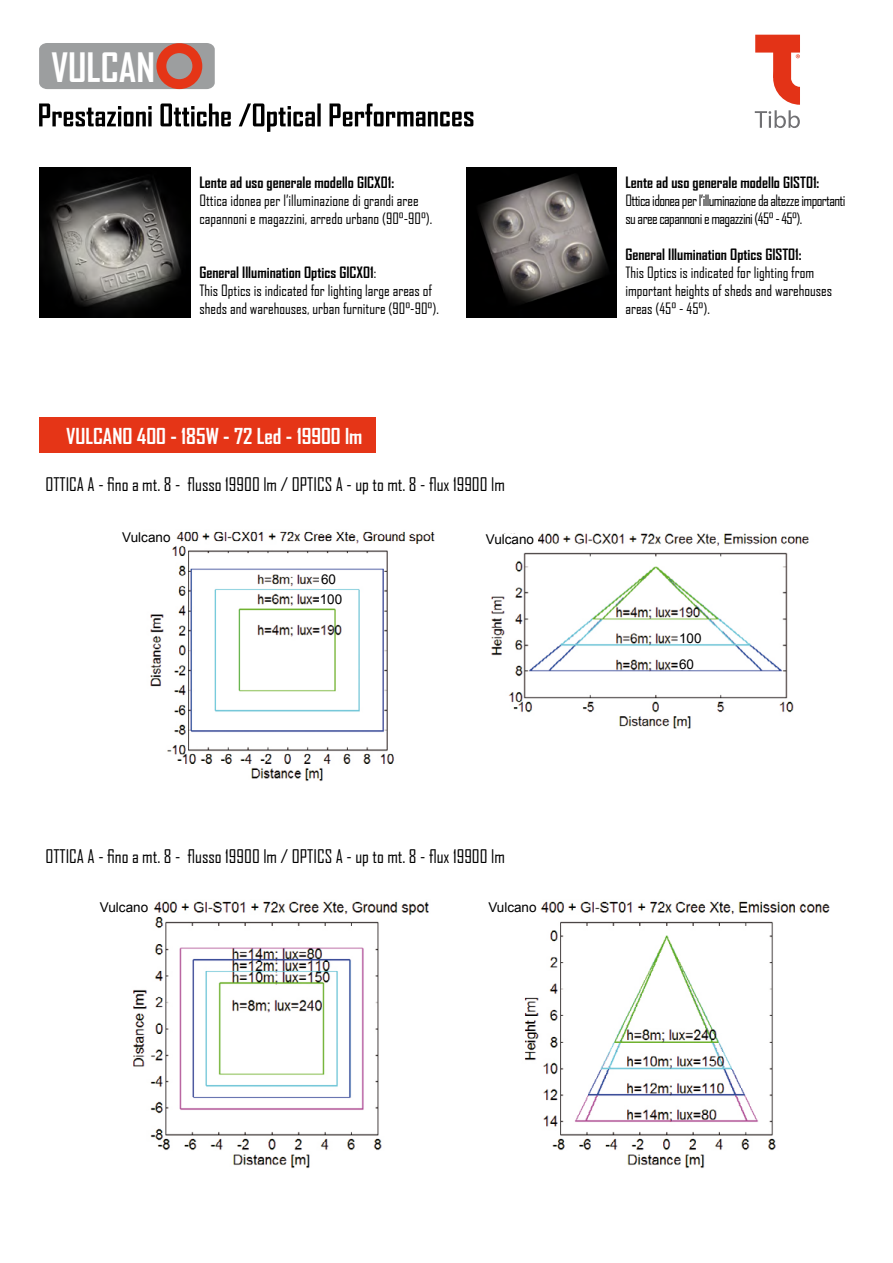
<style>
.page{position:relative;width:893px;height:1263px;background:#fff}
.page>*{position:absolute;margin:0;border:0;box-sizing:border-box;transform-origin:0 0}
.t1{font:700 38.7px "Agency FB";color:#fff}
.t2{font:700 21px "Agency FB";color:#fff}
.t3{font:18px "Agency FB";color:#000}
.t4{font:15px/18px "Agency FB";color:#000}
.t5{font:700 15px "Agency FB";color:#000}
.t6{font:15px/18px "Agency FB";letter-spacing:-.04em;color:#000}
.t7{font:13.5px/20.2px "Arial";color:#000}
.s1{font-weight:700}
</style>
<div class="page">
<div style="left:40px;top:417px;width:336px;height:36px;background:#e53517"></div>
<img style="left:467px;top:167px;width:150px;height:150px">
<img style="left:40px;top:167px;width:150px;height:150px">
<svg style="left:39px;top:103px;width:434px;height:29px"></svg>
<svg style="left:39px;top:43px;width:176px;height:46px;background:#a6908c"></svg>
<img style="left:524px;top:901px;width:306px;height:267px">
<img style="left:133px;top:901px;width:296px;height:267px">
<div style="left:111px;top:899px;width:40px;height:19px;background:#fff"></div>
<div style="left:498px;top:899px;width:40px;height:19px;background:#fff"></div>
<img style="left:491px;top:533px;width:318px;height:196px">
<img style="left:143px;top:531px;width:292px;height:250px">
<div style="left:319px;top:571px;width:18px;height:17px;background:#fff"></div>
<div style="left:320px;top:590px;width:18px;height:18px;background:#fff"></div>
<div style="left:320px;top:594px;width:24px;height:13px;background:#fff"></div>
<div style="left:678px;top:627px;width:18px;height:17px;background:#fff"></div>
<div style="left:678px;top:653px;width:19px;height:17px;background:#fff"></div>
<div style="left:138px;top:532px;width:35px;height:10px;background:#fff"></div>
<div style="left:502px;top:535px;width:36px;height:10px;background:#fff"></div>
<div style="left:486px;top:534px;width:48px;height:9px;background:#fff"></div>
<div style="left:504px;top:902px;width:36px;height:11px;background:#fff"></div>
<svg style="left:755px;top:35px;width:45px;height:93px"></svg>
<h1 class="t1" style="left:51px;top:45px;width:105px">VULCAN</h1>
<p class="t5" style="left:199px;top:174px;width:196px">Lente ad uso generale modello GICX01:</p>
<p class="t4" style="left:199px;top:191px;width:234px">Ottica idonea per l’illuminazione di grandi aree capannoni e magazzini, arredo urbano (90°-90°).</p>
<p class="t4" style="left:199px;top:263px;width:241px"><span class="s1">General Illumination Optics GICX01</span>:<br>This Optics is indicated for lighting large areas of sheds and warehouses, urban furniture (90°-90°).</p>
<h2 class="t2" style="left:66px;top:425px;width:298px">VULCANO 400 - 185W - 72 Led - 19900 lm</h2>
<p class="t3" style="left:45px;top:473px;width:461px">OTTICA A - fino a mt. 8 - flusso 19900 lm / OPTICS A - up to mt. 8 - flux 19900 lm</p>
<p class="t7" style="left:122px;top:527px;width:50px">Vulcano</p>
<p class="t7" style="left:486px;top:529px;width:50px">Vulcano</p>
<p class="t7" style="left:320px;top:569px;width:24px">60<br>100</p>
<p class="t3" style="left:45px;top:845px;width:461px">OTTICA A - fino a mt. 8 - flusso 19900 lm / OPTICS A - up to mt. 8 - flux 19900 lm</p>
<p class="t7" style="left:100px;top:897px;width:50px">Vulcano</p>
<p class="t7" style="left:488px;top:897px;width:50px">Vulcano</p>
<p class="t5" style="left:625px;top:174px;width:195px">Lente ad uso generale modello GIST01:</p>
<p class="t6" style="left:625px;top:191px;width:221px">Ottica idonea per l’illuminazione da altezze importanti su aree capannoni e magazzini (45° - 45°).</p>
<p class="t5" style="left:625px;top:246px;width:178px">General Illumination Optics GIST01:</p>
<p class="t4" style="left:625px;top:263px;width:208px">This Optics is indicated for lighting from important heights of sheds and warehouses areas (45° - 45°).</p>
<p class="t7" style="left:679px;top:625px;width:24px;line-height:26.4px">100<br>60</p>
</div>
